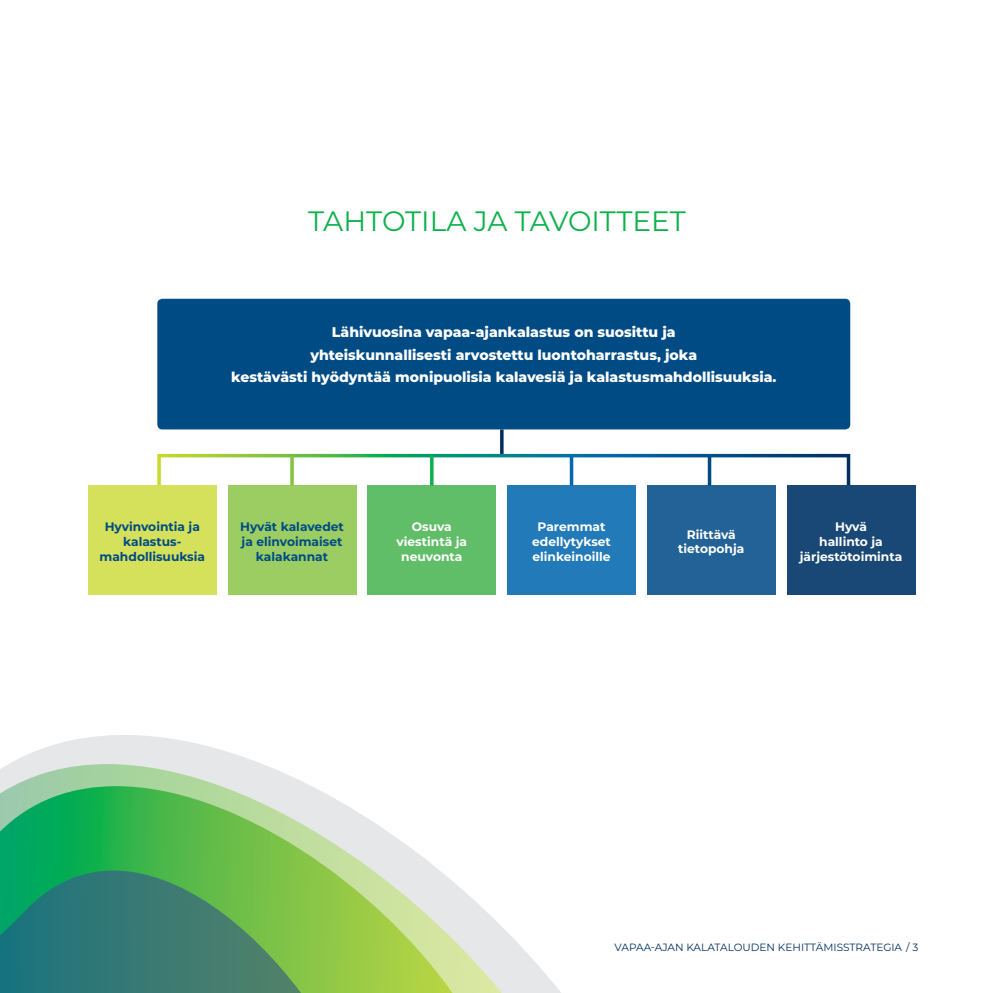
<style>
.page{position:relative;width:993px;height:993px;background:#fff}
.page>*{position:absolute;margin:0;border:0;box-sizing:border-box;transform-origin:0 0}
.Apuotsikko_1{font:28px "Montserrat";color:#0db14b}
.Kaavio_teksti_otsikk{font:800 14px "Montserrat";color:#fff}
.Kaavio_teksti_otsikk-2{font:700 12.25px/14.7px "Montserrat";color:#fff;text-align:center}
.Kaavio_teksti_otsikk-3{font:700 12.25px/14.7px "Montserrat";color:#004b84;text-align:center}
.t1{font:10.5px "Montserrat";color:#002e5e}
</style>
<div class="page">
<svg style="left:11px;top:735px;width:549px;height:257px"></svg>
<svg style="left:0;top:763px;width:501px;height:229px"></svg>
<svg style="left:0;top:785px;width:452px;height:207px;background:#94d086"></svg>
<svg style="left:0;top:870px;width:301px;height:122px;background:#3e8b69"></svg>
<hr style="left:500px;top:429px;width:3px;height:25px;background:#002e5e">
<svg style="left:157px;top:452px;width:694px;height:48px"></svg>
<div style="left:157px;top:299px;width:693px;height:130px;background:#004b84;border-radius:5px"></div>
<div style="left:88px;top:485px;width:128px;height:109px;background:#d5e05b"></div>
<div style="left:228px;top:485px;width:128px;height:109px;background:#9bcd63"></div>
<div style="left:367px;top:485px;width:129px;height:109px;background:#60bd68"></div>
<div style="left:507px;top:485px;width:128px;height:109px;background:#227ab8"></div>
<div style="left:647px;top:485px;width:128px;height:109px;background:#226297"></div>
<div style="left:786px;top:485px;width:128px;height:109px;background:#1a4876"></div>
<svg style="left:290px;top:456px;width:4px;height:29px"></svg>
<hr style="left:430px;top:456px;width:3px;height:29px;background:#0db14b">
<svg style="left:569px;top:456px;width:4px;height:29px"></svg>
<svg style="left:707px;top:456px;width:4px;height:29px"></svg>
<p class="Apuotsikko_1" style="left:308px;top:202px;width:379px">TAHTOTILA JA TAVOITTEET</p>
<p class="Kaavio_teksti_otsikk" style="left:332px;top:321px;width:345px">Lähivuosina vapaa-ajankalastus on suosittu ja</p>
<p class="Kaavio_teksti_otsikk" style="left:310px;top:344px;width:388px">yhteiskunnallisesti arvostettu luontoharrastus, joka</p>
<p class="Kaavio_teksti_otsikk" style="left:231px;top:367px;width:546px">kestävästi hyödyntää monipuolisia kalavesiä ja kalastusmahdollisuuksia.</p>
<p class="Kaavio_teksti_otsikk-3" style="left:105px;top:518px;width:97px">Hyvinvointia ja kalastus-</p>
<p class="Kaavio_teksti_otsikk-3" style="left:99px;top:548px;width:107px">mahdollisuuksia</p>
<p class="Kaavio_teksti_otsikk-3" style="left:240px;top:518px;width:105px">Hyvät kalavedet ja elinvoimaiset kalakannat</p>
<p class="Kaavio_teksti_otsikk-2" style="left:411px;top:518px;width:41px">Osuva</p>
<p class="Kaavio_teksti_otsikk-2" style="left:396px;top:533px;width:72px">viestintä ja neuvonta</p>
<p class="Kaavio_teksti_otsikk-2" style="left:532px;top:518px;width:80px">Paremmat edellytykset elinkeinoille</p>
<p class="Kaavio_teksti_otsikk-2" style="left:686px;top:526px;width:50px">Riittävä</p>
<p class="Kaavio_teksti_otsikk-2" style="left:678px;top:541px;width:68px">tietopohja</p>
<p class="Kaavio_teksti_otsikk-2" style="left:834px;top:518px;width:33px">Hyvä</p>
<p class="Kaavio_teksti_otsikk-2" style="left:799px;top:533px;width:104px">hallinto ja järjestötoiminta</p>
<p class="t1" style="left:614px;top:939px;width:305px">VAPAA-AJAN KALATALOUDEN KEHITTÄMISSTRATEGIA / 3</p>
</div>
